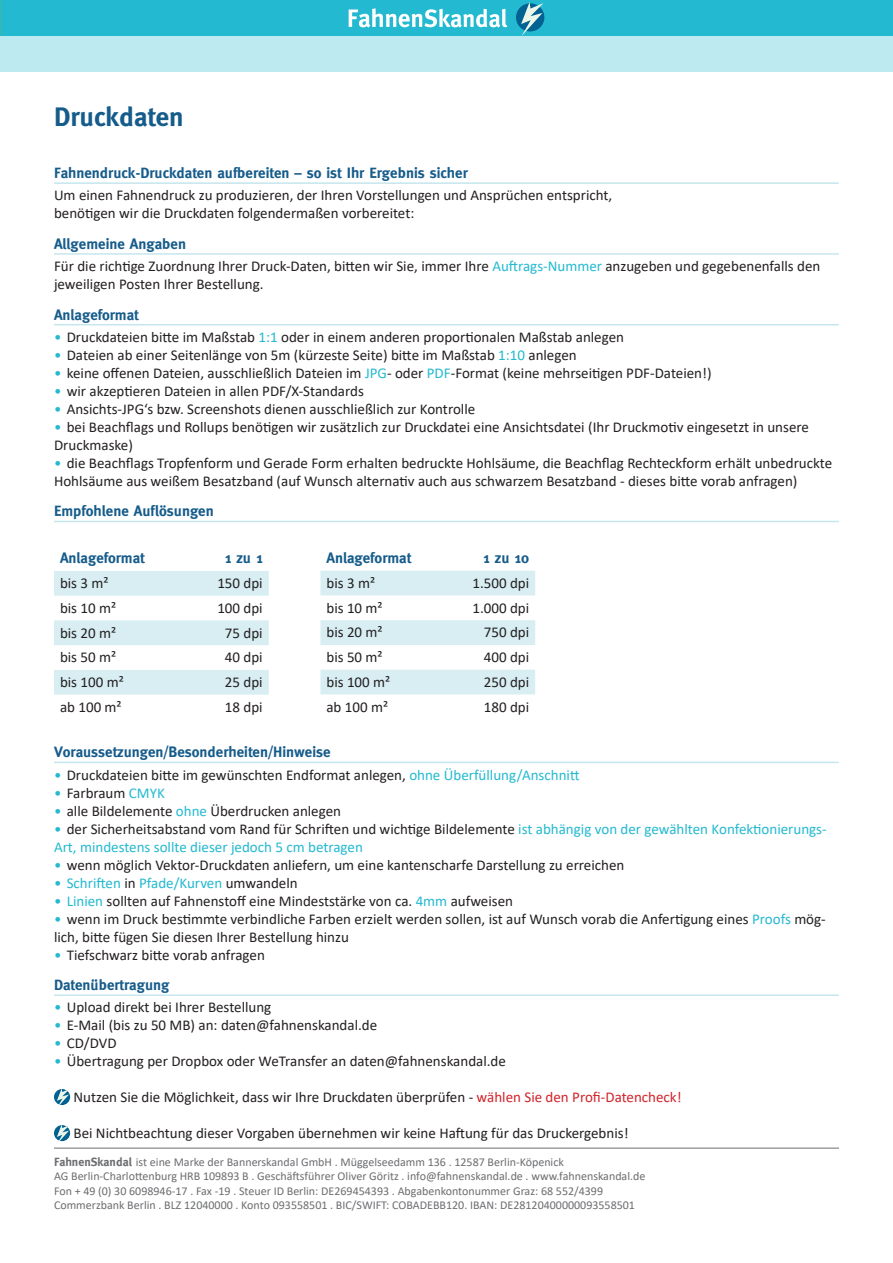
<style>
.page{position:relative;width:893px;height:1263px;background:#fff}
.page>*{position:absolute;margin:0;border:0;box-sizing:border-box;transform-origin:0 0}
.Seitentitel_FS{font:700 27px "Meta";color:#165c8b}
.Mengentext{font:15px/18px "Calibri";color:#231f20}
.Titel_FS{font:700 15px "Meta";color:#165c8b}
.t1{font:15px/18px "Calibri";color:#23b9d0}
.Absatzformat_1{font:15px "Calibri";color:#231f20}
.Fußzeile{font:12px "Calibri";color:#6c6d70}
.s1{color:#23b9d0}
.s2{color:#231f20}
.s3{color:#d1232a}
.s4{font-family:"Meta";font-weight:700}
</style>
<div class="page">
<hr style="left:54px;top:182px;width:785px;height:2px;background:#c6e6ee">
<hr style="left:54px;top:253px;width:785px;height:2px;background:#c6e6ee">
<hr style="left:54px;top:324px;width:785px;height:1px;background:#c6e6ee">
<hr style="left:54px;top:521px;width:785px;height:1px;background:#c6e6ee">
<hr style="left:54px;top:762px;width:785px;height:1px;background:#c6e6ee">
<hr style="left:54px;top:994px;width:785px;height:2px;background:#c6e6ee">
<svg style="left:54px;top:571px;width:215px;height:124px"></svg>
<svg style="left:320px;top:571px;width:215px;height:123px"></svg>
<svg style="left:54px;top:1089px;width:16px;height:16px"></svg>
<svg style="left:57px;top:1089px;width:13px;height:17px"></svg>
<svg style="left:54px;top:1125px;width:16px;height:16px"></svg>
<svg style="left:57px;top:1125px;width:13px;height:17px"></svg>
<hr style="left:54px;top:1147px;width:785px;height:2px;background:#6c6d70">
<div style="left:0;top:0;width:893px;height:36px;background:#23b9d0"></div>
<div style="left:0;top:36px;width:893px;height:36px;background:#bdeaf0"></div>
<div style="left:516px;top:3px;width:28px;height:28px;background:#006192;border-radius:50%"></div>
<svg style="left:521px;top:2px;width:23px;height:34px"></svg>
<svg style="left:349px;top:8px;width:158px;height:20px"></svg>
<p class="Seitentitel_FS" style="left:54px;top:101px;width:131px">Druckdaten</p>
<p class="Titel_FS" style="left:54px;top:164px;width:415px">Fahnendruck-Druckdaten aufbereiten – so ist Ihr Ergebnis sicher</p>
<p class="Mengentext" style="left:54px;top:186px;width:560px">Um einen Fahnendruck zu produzieren, der Ihren Vorstellungen und Ansprüchen entspricht,</p>
<p class="Mengentext" style="left:54px;top:204px;width:362px">benötigen wir die Druckdaten folgendermaßen vorbereitet:</p>
<p class="Titel_FS" style="left:54px;top:235px;width:134px">Allgemeine Angaben</p>
<p class="Mengentext" style="left:54px;top:257px;width:768px">Für die richtige Zuordnung Ihrer Druck-Daten, bitten wir Sie, immer Ihre <span class="s1">Auftrags-Nummer</span> anzugeben und gegebenenfalls den jeweiligen Posten Ihrer Bestellung.</p>
<p class="Titel_FS" style="left:54px;top:306px;width:86px">Anlageformat</p>
<p class="Mengentext" style="left:54px;top:328px;width:572px"><span class="s1">•</span> Druckdateien bitte im Maßstab <span class="s1">1:1</span> oder in einem anderen proportionalen Maßstab anlegen</p>
<p class="Mengentext" style="left:54px;top:346px;width:524px"><span class="s1">•</span> Dateien ab einer Seitenlänge von 5m (kürzeste Seite) bitte im Maßstab <span class="s1">1:10</span> anlegen</p>
<p class="Mengentext" style="left:54px;top:364px;width:659px"><span class="s1">•</span> keine offenen Dateien, ausschließlich Dateien im <span class="s1">JPG</span>- oder <span class="s1">PDF</span>-Format (keine mehrseitigen PDF-Dateien!)</p>
<p class="Mengentext" style="left:54px;top:382px;width:311px"><span class="s1">•</span> wir akzeptieren Dateien in allen PDF/X-Standards</p>
<p class="Mengentext" style="left:54px;top:400px;width:423px"><span class="s1">•</span> Ansichts-JPG‘s bzw. Screenshots dienen ausschließlich zur Kontrolle</p>
<p class="Mengentext" style="left:54px;top:418px;width:756px"><span class="s1">•</span> bei Beachflags und Rollups benötigen wir zusätzlich zur Druckdatei eine Ansichtsdatei (Ihr Druckmotiv eingesetzt in unsere<br>Druckmaske)</p>
<p class="Mengentext" style="left:54px;top:454px;width:780px"><span class="s1">•</span> die Beachflags Tropfenform und Gerade Form erhalten bedruckte Hohlsäume, die Beachflag Rechteckform erhält unbedruckte<br>Hohlsäume aus weißem Besatzband (auf Wunsch alternativ auch aus schwarzem Besatzband - dieses bitte vorab anfragen)</p>
<p class="Titel_FS" style="left:54px;top:503px;width:161px">Empfohlene Auflösungen</p>
<p class="Titel_FS" style="left:60px;top:549px;width:86px">Anlageformat</p>
<p class="Titel_FS" style="left:225px;top:549px;width:39px">1 zu 1</p>
<p class="Mengentext" style="left:60px;top:574px;width:50px">bis 3 m²</p>
<p class="Mengentext" style="left:217px;top:574px;width:47px">150 dpi</p>
<p class="Mengentext" style="left:60px;top:598px;width:58px">bis 10 m²</p>
<p class="Mengentext" style="left:217px;top:598px;width:47px">100 dpi</p>
<p class="Mengentext" style="left:60px;top:623px;width:58px">bis 20 m²</p>
<p class="Mengentext" style="left:225px;top:623px;width:39px">75 dpi</p>
<p class="Mengentext" style="left:60px;top:648px;width:58px">bis 50 m²</p>
<p class="Mengentext" style="left:225px;top:648px;width:39px">40 dpi</p>
<p class="Mengentext" style="left:60px;top:673px;width:65px">bis 100 m²</p>
<p class="Mengentext" style="left:225px;top:673px;width:39px">25 dpi</p>
<p class="Mengentext" style="left:60px;top:697px;width:63px">ab 100 m²</p>
<p class="Mengentext" style="left:225px;top:697px;width:39px">18 dpi</p>
<p class="Titel_FS" style="left:326px;top:549px;width:86px">Anlageformat</p>
<p class="Titel_FS" style="left:483px;top:549px;width:47px">1 zu 10</p>
<p class="Mengentext" style="left:326px;top:574px;width:50px">bis 3 m²</p>
<p class="Mengentext" style="left:472px;top:574px;width:58px">1.500 dpi</p>
<p class="Mengentext" style="left:326px;top:598px;width:58px">bis 10 m²</p>
<p class="Mengentext" style="left:472px;top:598px;width:58px">1.000 dpi</p>
<p class="Mengentext" style="left:326px;top:623px;width:58px">bis 20 m²</p>
<p class="Mengentext" style="left:484px;top:623px;width:47px">750 dpi</p>
<p class="Mengentext" style="left:326px;top:648px;width:58px">bis 50 m²</p>
<p class="Mengentext" style="left:484px;top:648px;width:47px">400 dpi</p>
<p class="Mengentext" style="left:326px;top:673px;width:65px">bis 100 m²</p>
<p class="Mengentext" style="left:484px;top:673px;width:47px">250 dpi</p>
<p class="Mengentext" style="left:326px;top:697px;width:63px">ab 100 m²</p>
<p class="Mengentext" style="left:484px;top:697px;width:47px">180 dpi</p>
<p class="Titel_FS" style="left:54px;top:743px;width:278px">Voraussetzungen/Besonderheiten/Hinweise</p>
<p class="Mengentext" style="left:54px;top:765px;width:527px"><span class="s1">•</span> Druckdateien bitte im gewünschten Endformat anlegen, <span class="s1">ohne Überfüllung/Anschnitt</span></p>
<p class="Mengentext" style="left:54px;top:783px;width:112px"><span class="s1">•</span> Farbraum <span class="s1">CMYK</span></p>
<p class="Mengentext" style="left:54px;top:801px;width:289px"><span class="s1">•</span> alle Bildelemente <span class="s1">ohne</span> Überdrucken anlegen</p>
<p class="t1" style="left:54px;top:819px;width:774px">• <span class="s2">der Sicherheitsabstand vom Rand für Schriften und wichtige Bildelemente</span> ist abhängig von der gewählten Konfektionierungs-<br>Art, mindestens sollte dieser jedoch 5 cm betragen</p>
<p class="Mengentext" style="left:54px;top:855px;width:572px"><span class="s1">•</span> wenn möglich Vektor-Druckdaten anliefern, um eine kantenscharfe Darstellung zu erreichen</p>
<p class="t1" style="left:54px;top:873px;width:245px">• Schriften <span class="s2">in</span> Pfade/Kurven <span class="s2">umwandeln</span></p>
<p class="Mengentext" style="left:54px;top:891px;width:461px"><span class="s1">• Linien</span> sollten auf Fahnenstoff eine Mindeststärke von ca. <span class="s1">4mm</span> aufweisen</p>
<p class="Mengentext" style="left:54px;top:909px;width:773px"><span class="s1">•</span> wenn im Druck bestimmte verbindliche Farben erzielt werden sollen, ist auf Wunsch vorab die Anfertigung eines <span class="s1">Proofs</span> mög&shy;lich, bitte fügen Sie diesen Ihrer Bestellung hinzu</p>
<p class="Mengentext" style="left:54px;top:945px;width:212px"><span class="s1">•</span> Tiefschwarz bitte vorab anfragen</p>
<p class="Titel_FS" style="left:54px;top:976px;width:117px">Datenübertragung</p>
<p class="Mengentext" style="left:54px;top:998px;width:219px"><span class="s1">•</span> Upload direkt bei Ihrer Bestellung</p>
<p class="Mengentext" style="left:54px;top:1016px;width:325px"><span class="s1">•</span> E-Mail (bis zu 50 MB) an: daten@fahnenskandal.de</p>
<p class="Mengentext" style="left:54px;top:1034px;width:64px"><span class="s1">•</span> CD/DVD</p>
<p class="Mengentext" style="left:54px;top:1052px;width:453px"><span class="s1">•</span> Übertragung per Dropbox oder WeTransfer an daten@fahnenskandal.de</p>
<p class="Mengentext" style="left:74px;top:1088px;width:610px">Nutzen Sie die Möglichkeit, dass wir Ihre Druckdaten überprüfen - <span class="s3">wählen Sie den Profi-Datencheck!</span></p>
<p class="Absatzformat_1" style="left:74px;top:1123px;width:556px">Bei Nichtbeachtung dieser Vorgaben übernehmen wir keine Haftung für das Druckergebnis!</p>
<p class="Fußzeile" style="left:54px;top:1153px;width:511px"><span class="s4">FahnenSkandal</span> ist eine Marke der Bannerskandal GmbH . Müggelseedamm 136 . 12587 Berlin-Köpenick</p>
<p class="Fußzeile" style="left:54px;top:1168px;width:593px">AG Berlin-Charlottenburg HRB 109893 B . Geschäftsführer Oliver Göritz . info@fahnenskandal.de . www.fahnenskandal.de</p>
<p class="Fußzeile" style="left:54px;top:1182px;width:551px">Fon + 49 (0) 30 6098946-17 . Fax -19 . Steuer ID Berlin: DE269454393 . Abgabenkontonummer Graz: 68 552/4399</p>
<p class="Fußzeile" style="left:54px;top:1197px;width:583px">Commerzbank Berlin . BLZ 12040000 . Konto 093558501 . BIC/SWIFT: COBADEBB120. IBAN: DE28120400000093558501</p>
</div>
